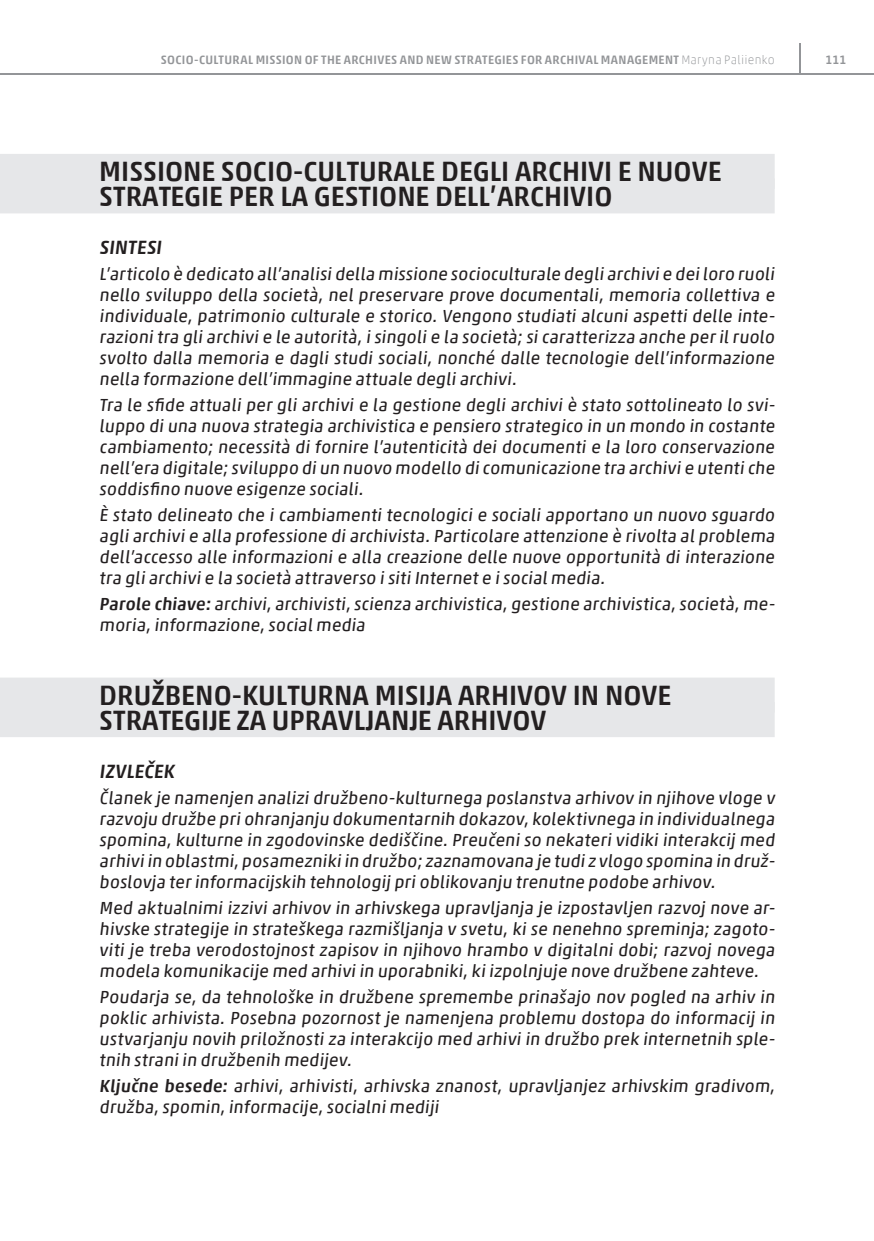
<style>
.page{position:relative;width:874px;height:1241px;background:#fff}
.page>*{position:absolute;margin:0;border:0;box-sizing:border-box;transform-origin:0 0}
.Naslov_SLO{font:500 28px "Akko Std";color:#231f20}
.Naslov_SLO_2{font:500 28px "Akko Std";color:#231f20}
.Naslov_povzetek{font:500 19.25px "Akko Std";color:#231f20}
.Povzetek_EN{font:17.5px/21px "Akko Pro";letter-spacing:.005em;color:#231f20;text-align:justify}
.t1{font:500 12.25px "Akko Std";letter-spacing:.025em;color:#939598}
.s1{font-weight:100}
.s2{font-family:"Akko Std";font-weight:500}
</style>
<div class="page">
<div style="left:0;top:154px;width:774px;height:35px;background:#e6e7e9"></div>
<div style="left:0;top:178px;width:774px;height:35px;background:#e6e7e9"></div>
<div style="left:0;top:677px;width:774px;height:35px;background:#e6e7e9"></div>
<div style="left:0;top:702px;width:774px;height:35px;background:#e6e7e9"></div>
<hr style="left:0;top:74px;width:873px;height:1px;background:#939598">
<hr style="left:799px;top:43px;width:1px;height:32px;background:#939598">
<p class="t1" style="left:161px;top:52px;width:615px">SOCIO-CULTURAL MISSION OF THE ARCHIVES AND NEW STRATEGIES FOR ARCHIVAL MANAGEMENT <span class="s1">Maryna Paliienko</span></p>
<p class="t1" style="left:825px;top:52px;width:22px">111</p>
<p class="Naslov_SLO" style="left:99px;top:155px;width:623px">MISSIONE SOCIO-CULTURALE DEGLI ARCHIVI E NUOVE</p>
<p class="Naslov_SLO" style="left:99px;top:179px;width:514px">STRATEGIE PER LA GESTIONE DELL’ARCHIVIO</p>
<p class="Naslov_povzetek" style="left:99px;top:235px;width:66px">SINTESI</p>
<p class="Povzetek_EN" style="left:99px;top:263px;width:679px">L’articolo è dedicato all’analisidella missione socioculturale degliarchivie deiloro ruoli nello sviluppo della società, nel preservare prove documentali, memoria collettiva e individuale, patrimonio culturale e storico. Vengono studiati alcuni aspetti delle inte&shy;razionitra gliarchivie le autorità,isingolie la società; sicaratterizza anche per il ruolo svolto dalla memoria e dagli studi sociali, nonché dalle tecnologie dell’informazione nella formazione dell’immagine attuale degliarchivi.</p>
<p class="Povzetek_EN" style="left:99px;top:394px;width:679px">Tra le sfide attuali per gli archivi e la gestione degli archivi è stato sottolineato lo svi&shy;luppo di una nuova strategia archivistica e pensiero strategico in un mondo in costante cambiamento; necessità di fornire l’autenticità dei documenti e la loro conservazione nell’era digitale; sviluppo diun nuovo modello dicomunicazione tra archivie utentiche soddisfino nuove esigenze sociali.</p>
<p class="Povzetek_EN" style="left:99px;top:504px;width:679px">È stato delineato che i cambiamenti tecnologici e sociali apportano un nuovo sguardo agliarchivie alla professione diarchivista.Particolare attenzione è rivolta al problema dell’accesso alle informazioni e alla creazione delle nuove opportunità di interazione tra gliarchivie la società attraverso isitiInternet e isocial media.</p>
<p class="Povzetek_EN" style="left:99px;top:593px;width:679px"><span class="s2">Parole chiave:</span> archivi,archivisti,scienza archivistica,gestione archivistica,società,me&shy;moria,informazione,social media</p>
<p class="Naslov_SLO_2" style="left:99px;top:678px;width:573px">DRUŽBENO-KULTURNA MISIJA ARHIVOV IN NOVE</p>
<p class="Naslov_SLO" style="left:99px;top:702px;width:448px">STRATEGIJE ZA UPRAVLJANJE ARHIVOV</p>
<p class="Naslov_povzetek" style="left:99px;top:759px;width:79px">IZVLEČEK</p>
<p class="Povzetek_EN" style="left:99px;top:786px;width:679px">Članek je namenjen analizi družbeno-kulturnega poslanstva arhivov in njihove vloge v razvoju družbe priohranjanju dokumentarnih dokazov,kolektivnega in individualnega spomina, kulturne in zgodovinske dediščine. Preučeni so nekateri vidiki interakcij med arhiviin oblastmi,posameznikiin družbo; zaznamovana je tudiz vlogo spomina in druž&shy;boslovja ter informacijskih tehnologij prioblikovanju trenutne podobe arhivov.</p>
<p class="Povzetek_EN" style="left:99px;top:896px;width:679px">Med aktualnimi izzivi arhivov in arhivskega upravljanja je izpostavljen razvoj nove ar&shy;hivske strategije in strateškega razmišljanja v svetu, ki se nenehno spreminja; zagoto&shy;viti je treba verodostojnost zapisov in njihovo hrambo v digitalni dobi; razvoj novega modela komunikacije med arhiviin uporabniki,kiizpolnjuje nove družbene zahteve.</p>
<p class="Povzetek_EN" style="left:99px;top:985px;width:679px">Poudarja se, da tehnološke in družbene spremembe prinašajo nov pogled na arhiv in poklic arhivista. Posebna pozornost je namenjena problemu dostopa do informacij in ustvarjanju novih priložnosti za interakcijo med arhivi in družbo prek internetnih sple&shy;tnih straniin družbenih medijev.</p>
<p class="Povzetek_EN" style="left:99px;top:1074px;width:679px"><span class="s2">Ključne besede:</span> arhivi, arhivisti, arhivska znanost, upravljanjez arhivskim gradivom, družba,spomin,informacije,socialnimediji</p>
</div>
